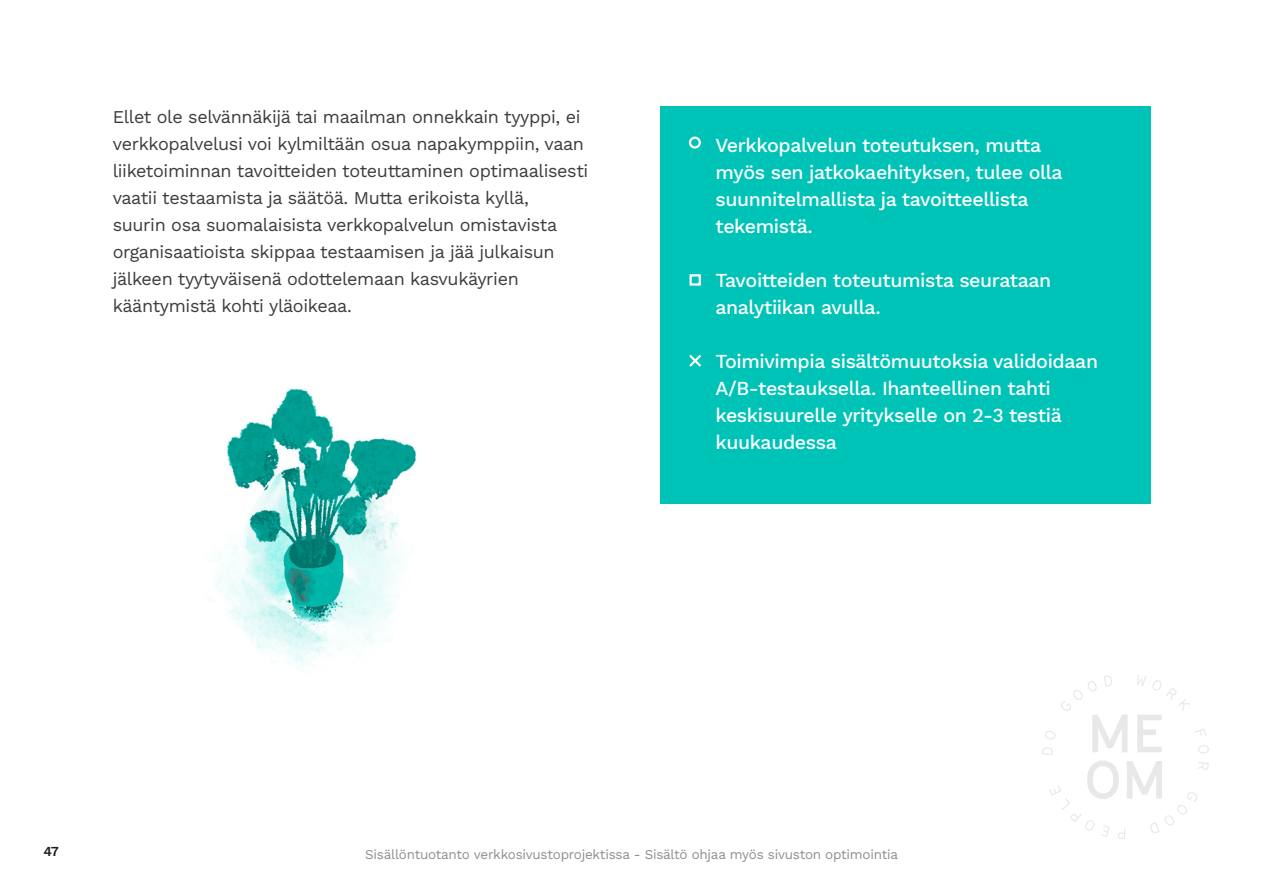
<style>
.page{position:relative;width:1263px;height:893px;background:#fff}
.page>*{position:absolute;margin:0;border:0;box-sizing:border-box;transform-origin:0 0}
.Leipäteksti{font:500 19.5px/27px "Work Sans";letter-spacing:-.02em;color:#fff}
.Leipäteksti-2{font:18px/27px "Work Sans";letter-spacing:-.02em;color:#3d3d3c}
.Leipäteksti-3{font:13.5px "Work Sans";letter-spacing:-.02em;color:#8f8f8f}
.t1{font:600 13.5px "Work Sans";color:#1d1d1b}
</style>
<div class="page">
<svg style="left:1042px;top:675px;width:167px;height:164px"></svg>
<img style="left:215px;top:388px;width:201px;height:279px">
<div style="left:660px;top:106px;width:490px;height:398px;background:#00c3b7"></div>
<div style="left:689px;top:137px;width:12px;height:12px;border:2px solid #fff;border-radius:50%"></div>
<div style="left:689px;top:274px;width:12px;height:12px;border:2px solid #fff"></div>
<svg style="left:689px;top:354px;width:13px;height:13px"></svg>
<p class="Leipäteksti-2" style="left:113px;top:103px;width:477px">Ellet ole selvännäkijä tai maailman onnekkain tyyppi, ei verkkopalvelusi voi kylmiltään osua napakymppiin, vaan liiketoiminnan tavoitteiden toteuttaminen optimaalisesti vaatii testaamista ja säätöä. Mutta erikoista kyllä,<br>suurin osa suomalaisista verkkopalvelun omistavista organisaatioista skippaa testaamisen ja jää julkaisun jälkeen tyytyväisenä odottelemaan kasvukäyrien kääntymistä kohti yläoikeaa.</p>
<p class="Leipäteksti" style="left:715px;top:133px;width:349px">Verkkopalvelun toteutuksen, mutta myös sen jatkokaehityksen, tulee olla suunnitelmallista ja tavoitteellista tekemistä.</p>
<p class="Leipäteksti" style="left:715px;top:268px;width:337px">Tavoitteiden toteutumista seurataan analytiikan avulla.</p>
<p class="Leipäteksti" style="left:715px;top:349px;width:384px">Toimivimpia sisältömuutoksia validoidaan A/B-testauksella. Ihanteellinen tahti keskisuurelle yritykselle on 2-3 testiä kuukaudessa</p>
<p class="t1" style="left:43px;top:843px;width:17px">47</p>
<p class="Leipäteksti-3" style="left:365px;top:844px;width:534px">Sisällöntuotanto verkkosivustoprojektissa - Sisältö ohjaa myös sivuston optimointia</p>
</div>
